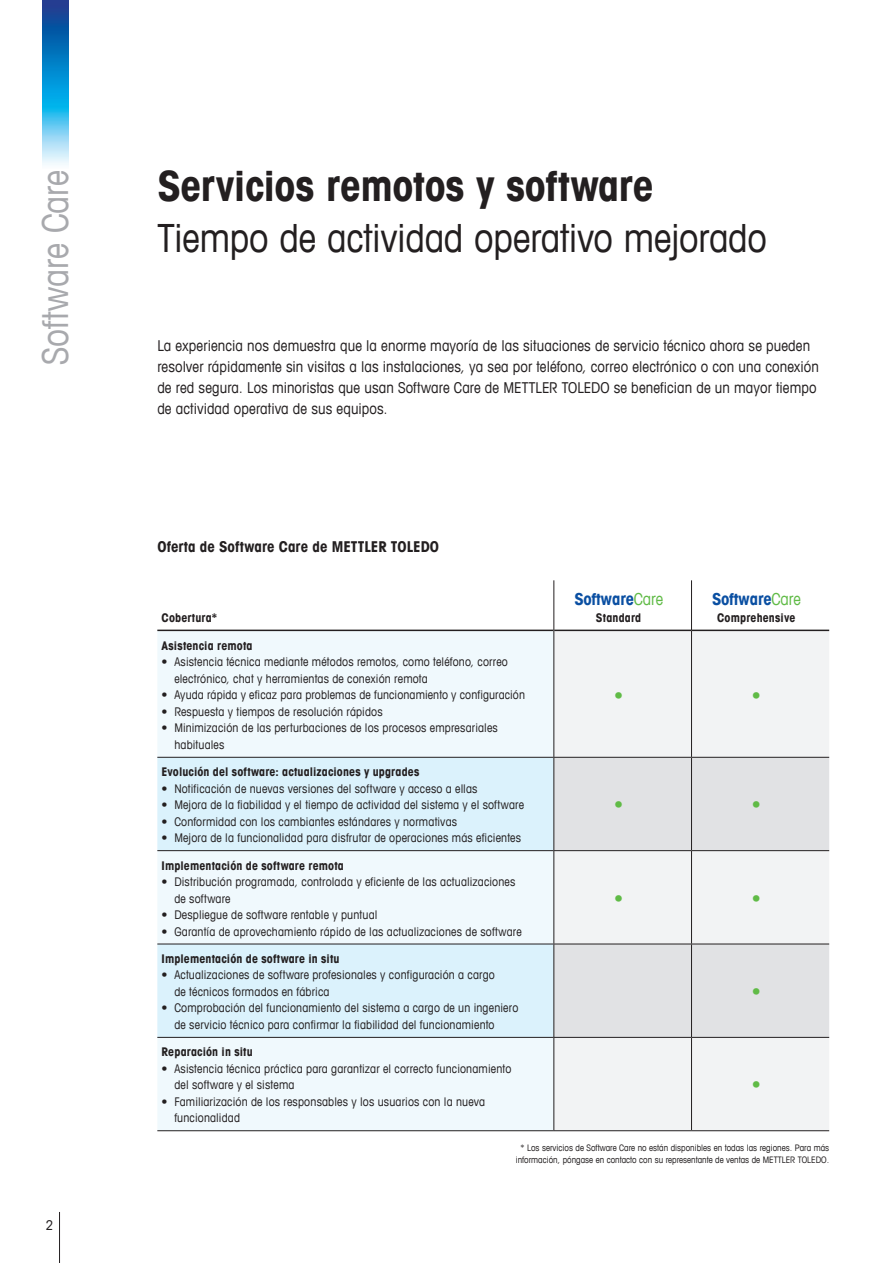
<style>
.page{position:relative;width:893px;height:1263px;background:#fff}
.page>*{position:absolute;margin:0;border:0;box-sizing:border-box;transform-origin:0 0}
.t1{font:700 condensed 42px "Avant Garde Com";letter-spacing:-.005em;color:#231f20}
.t2{font:condensed 39px "Avant Garde Com";letter-spacing:-.005em;color:#231f20}
.t3{font:condensed 36px "Avant Garde Com";letter-spacing:-.01em;color:#a8a9ad}
.t4{font:condensed 18px "Avant Garde Com";color:#60bb46}
.t5{font:700 condensed 16.65px "Avant Garde Com";color:#0a4fa2}
.t6{font:condensed 15px/21px "Avant Garde Com";letter-spacing:.005em;color:#231f20}
.t7{font:700 condensed 15px "Avant Garde Com";letter-spacing:.005em;color:#231f20}
.t8{font:condensed 13.5px "Avant Garde Com";color:#231f20}
.t9{font:condensed 12px/16.5px "Avant Garde Com";letter-spacing:.015em;color:#231f20}
.t10{font:700 condensed 12px "Avant Garde Com";letter-spacing:.01em;color:#231f20}
.t11{font:condensed 9px/12px "Avant Garde Com";color:#231f20;text-align:center}
.s1{font-weight:400;color:#60bb46}
</style>
<div class="page">
<img style="left:43px;top:0;width:25px;height:165px">
<hr style="left:59px;top:1212px;width:1px;height:51px;background:#231f20">
<div style="left:157px;top:631px;width:396px;height:499px;background:#f0f9fd"></div>
<div style="left:554px;top:631px;width:275px;height:499px;background:#f2f3f4"></div>
<svg style="left:157px;top:758px;width:396px;height:279px;fill:#dbf2fc"></svg>
<svg style="left:554px;top:758px;width:275px;height:279px;fill:#e1e2e4"></svg>
<hr style="left:157px;top:757px;width:397px;height:1px;background:#231f20">
<hr style="left:554px;top:757px;width:137px;height:1px;background:#231f20">
<hr style="left:691px;top:757px;width:138px;height:1px;background:#231f20">
<hr style="left:157px;top:850px;width:397px;height:1px;background:#231f20">
<hr style="left:554px;top:850px;width:137px;height:1px;background:#231f20">
<hr style="left:691px;top:850px;width:138px;height:1px;background:#231f20">
<hr style="left:157px;top:944px;width:397px;height:1px;background:#231f20">
<hr style="left:554px;top:944px;width:137px;height:1px;background:#231f20">
<hr style="left:691px;top:944px;width:138px;height:1px;background:#231f20">
<hr style="left:157px;top:1037px;width:397px;height:1px;background:#231f20">
<hr style="left:554px;top:1037px;width:137px;height:1px;background:#231f20">
<hr style="left:691px;top:1037px;width:138px;height:1px;background:#231f20">
<hr style="left:157px;top:1130px;width:397px;height:1px;background:#231f20">
<hr style="left:554px;top:1130px;width:137px;height:1px;background:#231f20">
<hr style="left:691px;top:1130px;width:138px;height:1px;background:#231f20">
<hr style="left:157px;top:630px;width:396px;height:1px;background:#231f20">
<hr style="left:554px;top:630px;width:137px;height:1px;background:#231f20">
<hr style="left:692px;top:630px;width:137px;height:1px;background:#231f20">
<hr style="left:553px;top:580px;width:1px;height:50px;background:#231f20">
<hr style="left:691px;top:580px;width:1px;height:50px;background:#231f20">
<hr style="left:553px;top:630px;width:1px;height:127px;background:#231f20">
<hr style="left:691px;top:630px;width:1px;height:127px;background:#231f20">
<hr style="left:553px;top:758px;width:1px;height:92px;background:#231f20">
<hr style="left:691px;top:758px;width:1px;height:92px;background:#231f20">
<hr style="left:553px;top:851px;width:1px;height:93px;background:#231f20">
<hr style="left:691px;top:851px;width:1px;height:93px;background:#231f20">
<hr style="left:553px;top:944px;width:1px;height:93px;background:#231f20">
<hr style="left:691px;top:944px;width:1px;height:93px;background:#231f20">
<hr style="left:553px;top:1038px;width:1px;height:92px;background:#231f20">
<hr style="left:691px;top:1038px;width:1px;height:92px;background:#231f20">
<h3 class="t3" style="left:33px;top:365px;width:196px;rotate:-90deg">Software Care</h3>
<h1 class="t1" style="left:157px;top:158px;width:498px">Servicios remotos y software</h1>
<h2 class="t2" style="left:157px;top:213px;width:611px">Tiempo de actividad operativo mejorado</h2>
<p class="t6" style="left:157px;top:335px;width:663px">La experiencia nos demuestra que la enorme mayoría de las situaciones de servicio técnico ahora se pueden resolver rápidamente sin visitas a las instalaciones, ya sea por teléfono, correo electrónico o con una conexión de red segura. Los minoristas que usan Software Care de METTLER TOLEDO se benefician de un mayor tiempo de actividad operativa de sus equipos.</p>
<p class="t7" style="left:157px;top:537px;width:283px">Oferta de Software Care de METTLER TOLEDO</p>
<p class="t10" style="left:162px;top:610px;width:57px">Cobertura*</p>
<p class="t10" style="left:162px;top:638px;width:92px">Asistencia remota</p>
<p class="t9" style="left:174px;top:653px;width:335px;text-indent:-13px">• Asistencia técnica mediante métodos remotos, como teléfono, correo electrónico, chat y herramientas de conexión remota</p>
<p class="t9" style="left:162px;top:686px;width:365px">• Ayuda rápida y eficaz para problemas de funcionamiento y configuración</p>
<p class="t9" style="left:162px;top:703px;width:223px">• Respuesta y tiempos de resolución rápidos</p>
<p class="t9" style="left:174px;top:719px;width:325px;text-indent:-13px">• Minimización de las perturbaciones de los procesos empresariales habituales</p>
<p class="t10" style="left:162px;top:764px;width:259px">Evolución del software: actualizaciones y upgrades</p>
<p class="t9" style="left:162px;top:780px;width:317px">• Notificación de nuevas versiones del software y acceso a ellas</p>
<p class="t9" style="left:162px;top:796px;width:364px">• Mejora de la fiabilidad y el tiempo de actividad del sistema y el software</p>
<p class="t9" style="left:162px;top:813px;width:297px">• Conformidad con los cambiantes estándares y normativas</p>
<p class="t9" style="left:162px;top:829px;width:361px">• Mejora de la funcionalidad para disfrutar de operaciones más eficientes</p>
<p class="t10" style="left:162px;top:857px;width:184px">Implementación de software remota</p>
<p class="t9" style="left:174px;top:873px;width:343px;text-indent:-13px">• Distribución programada, controlada y eficiente de las actualizaciones de software</p>
<p class="t9" style="left:162px;top:906px;width:217px">• Despliegue de software rentable y puntual</p>
<p class="t9" style="left:162px;top:923px;width:362px">• Garantía de aprovechamiento rápido de las actualizaciones de software</p>
<p class="t10" style="left:162px;top:951px;width:179px">Implementación de software in situ</p>
<p class="t9" style="left:174px;top:966px;width:322px;text-indent:-13px">• Actualizaciones de software profesionales y configuración a cargo de técnicos formados en fábrica</p>
<p class="t9" style="left:174px;top:999px;width:345px;text-indent:-13px">• Comprobación del funcionamiento del sistema a cargo de un ingeniero de servicio técnico para confirmar la fiabilidad del funcionamiento</p>
<p class="t10" style="left:162px;top:1044px;width:93px">Reparación in situ</p>
<p class="t9" style="left:174px;top:1060px;width:338px;text-indent:-13px">• Asistencia técnica práctica para garantizar el correcto funcionamiento del software y el sistema</p>
<p class="t9" style="left:174px;top:1093px;width:312px;text-indent:-13px">• Familiarización de los responsables y los usuarios con la nueva funcionalidad</p>
<h3 class="t5" style="left:574px;top:588px;width:91px">Software<span class="s1">Care</span></h3>
<p class="t10" style="left:596px;top:610px;width:47px">Standard</p>
<h3 class="t5" style="left:712px;top:588px;width:91px">Software<span class="s1">Care</span></h3>
<p class="t10" style="left:717px;top:610px;width:80px">Comprehensive</p>
<h3 class="t4" style="left:614px;top:684px;width:10px">•</h3>
<h3 class="t4" style="left:752px;top:684px;width:10px">•</h3>
<h3 class="t4" style="left:614px;top:794px;width:10px">•</h3>
<h3 class="t4" style="left:752px;top:794px;width:10px">•</h3>
<h3 class="t4" style="left:614px;top:887px;width:10px">•</h3>
<h3 class="t4" style="left:752px;top:887px;width:10px">•</h3>
<h3 class="t4" style="left:752px;top:980px;width:10px">•</h3>
<h3 class="t4" style="left:752px;top:1074px;width:10px">•</h3>
<p class="t8" style="left:46px;top:1217px;width:9px">2</p>
<p class="t11" style="left:516px;top:1141px;width:315px">* Los servicios de Software Care no están disponibles en todas las regiones. Para más información, póngase en contacto con su representante de ventas de METTLER TOLEDO.</p>
</div>
